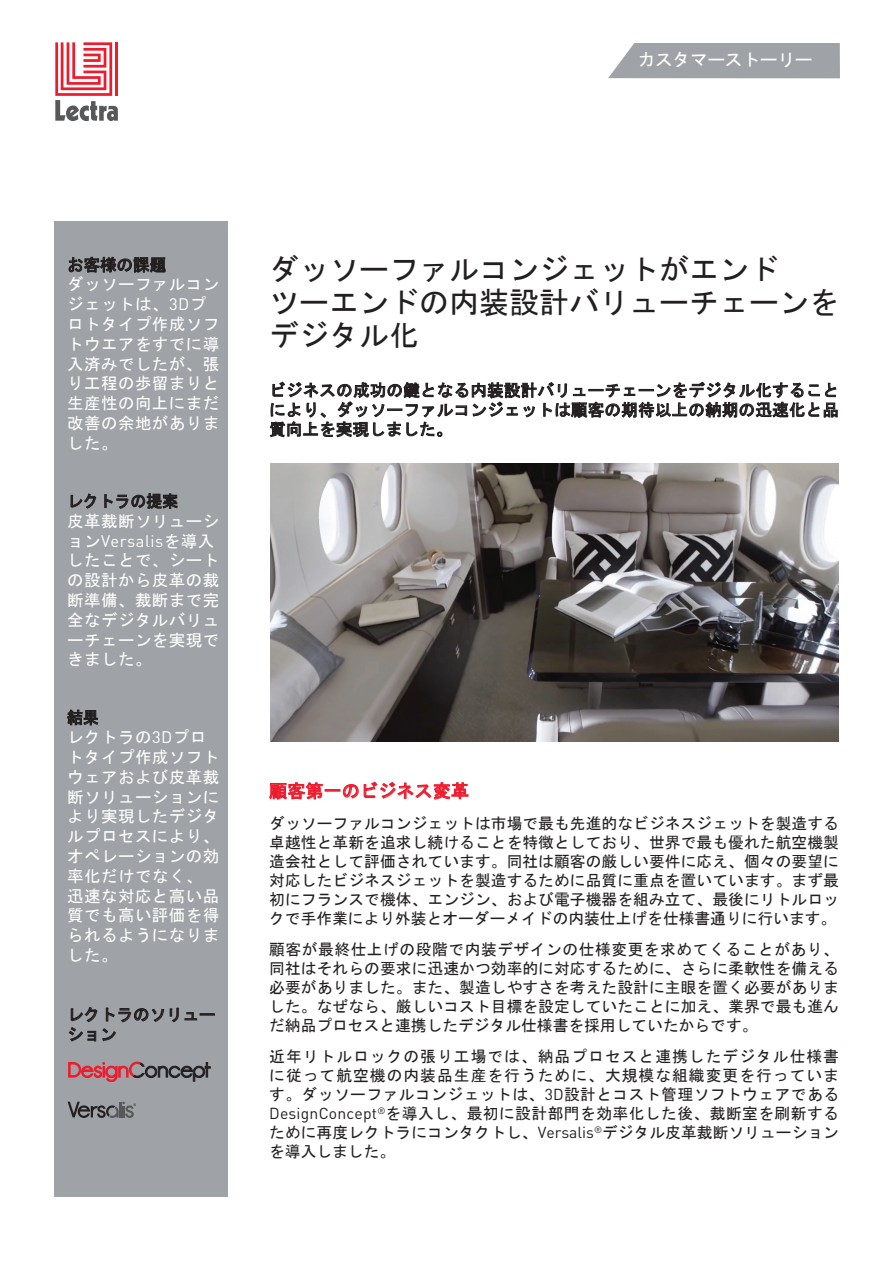
<style>
.page{position:relative;width:893px;height:1263px;background:#fff}
.page>*{position:absolute;margin:0;border:0;box-sizing:border-box;transform-origin:0 0}
.t1{font:30px/33px "MS Gothic";color:#231f20}
.t2{font:18px "MS Gothic";letter-spacing:.01em;color:#ee1b2d}
.t3{font:18px "MS Gothic";letter-spacing:-.03em;color:#fff}
.t4{font:16.5px/19.8px "MS Gothic";letter-spacing:.03em;color:#fff}
.t5{font:16.5px/19.5px "MS Gothic";letter-spacing:.015em;color:#231f20}
.t6{font:16.5px "DIN";letter-spacing:.03em;color:#fff}
.t7{font:16.5px "MS Gothic";letter-spacing:.015em;color:#231f20;scale:.96 1}
.t8{font:15.75px/18.9px "MS Gothic";color:#231f20;text-align:justify}
.s1{font-family:"DIN"}
.s2{font-family:"MS Gothic"}
.s3{color:#231f20}
</style>
<div class="page">
<svg style="left:270px;top:782px;width:88px;height:17px"></svg>
<svg style="left:364px;top:782px;width:104px;height:17px"></svg>
<div style="left:54px;top:221px;width:174px;height:976px;background:#9fa2a6"></div>
<svg style="left:69px;top:257px;width:96px;height:15px"></svg>
<svg style="left:71px;top:494px;width:25px;height:14px"></svg>
<svg style="left:105px;top:493px;width:72px;height:16px"></svg>
<svg style="left:68px;top:710px;width:30px;height:15px"></svg>
<svg style="left:106px;top:1008px;width:58px;height:14px"></svg>
<svg style="left:170px;top:1008px;width:9px;height:14px"></svg>
<svg style="left:185px;top:1012px;width:30px;height:8px"></svg>
<svg style="left:69px;top:1007px;width:28px;height:34px"></svg>
<svg style="left:103px;top:1028px;width:13px;height:13px"></svg>
<svg style="left:68px;top:1062px;width:143px;height:19px"></svg>
<svg style="left:68px;top:1102px;width:68px;height:16px"></svg>
<svg style="left:55px;top:42px;width:63px;height:79px"></svg>
<div style="left:608px;top:43px;width:232px;height:35px;background:#9fa2a6"></div>
<svg style="left:270px;top:382px;width:567px;height:55px"></svg>
<img style="left:270px;top:464px;width:569px;height:277px">
<p class="t3" style="left:638px;top:51px;width:177px">カスタマーストーリー</p>
<p class="t5" style="left:67px;top:255px;width:100px">お客様の課題</p>
<p class="t4" style="left:67px;top:275px;width:154px">ダッソーファルコンジェットは、<span class="s1">3D</span>プロトタイプ作成ソフトウエアをすでに導入済みでしたが、張り工程の歩留まりと生産性の向上にまだ改善の余地がありました。</p>
<p class="t7" style="left:67px;top:493px;width:117px">レクトラの提案</p>
<p class="t4" style="left:67px;top:511px;width:154px">皮革裁断ソリューシ</p>
<p class="t6" style="left:67px;top:530px;width:149px"><span class="s2">ョン</span>Versalis<span class="s2">を導入</span></p>
<p class="t4" style="left:67px;top:550px;width:154px;text-align:justify">したことで、シートの設計から皮革の裁断準備、裁断まで完全なデジタルバリューチェーンを実現できました。</p>
<p class="t4" style="left:67px;top:707px;width:154px"><span class="s3">結果<br></span>レクトラの<span class="s1">3D</span>プロトタイプ作成ソフトウェアおよび皮革裁断ソリューションにより実現したデジタルプロセスにより、オペレーションの効率化だけでなく、迅速な対応と高い品質でも高い評価を得られるようになりました。</p>
<p class="t5" style="left:67px;top:1004px;width:150px">レクトラのソリューション</p>
<h1 class="t1" style="left:269px;top:253px;width:571px">ダッソーファルコンジェットがエンド<br>ツーエンドの内装設計バリューチェーンをデジタル化</h1>
<p class="t5" style="left:269px;top:380px;width:571px;text-align:justify">ビジネスの成功の鍵となる内装設計バリューチェーンをデジタル化することにより、ダッソーファルコンジェットは顧客の期待以上の納期の迅速化と品質向上を実現しました。</p>
<p class="t2" style="left:269px;top:782px;width:201px">顧客第一のビジネス変革</p>
<p class="t8" style="left:269px;top:814px;width:571px">ダッソーファルコンジェットは市場で最も先進的なビジネスジェットを製造する卓越性と革新を追求し続けることを特徴としており、世界で最も優れた航空機製造会社として評価されています。同社は顧客の厳しい要件に応え、個々の要望に対応したビジネスジェットを製造するために品質に重点を置いています。まず最初にフランスで機体、エンジン、および電子機器を組み立て、最後にリトルロックで手作業により外装とオーダーメイドの内装仕上げを仕様書通りに行います。</p>
<p class="t8" style="left:269px;top:940px;width:571px">顧客が最終仕上げの段階で内装デザインの仕様変更を求めてくることがあり、同社はそれらの要求に迅速かつ効率的に対応するために、さらに柔軟性を備える必要がありました。また、製造しやすさを考えた設計に主眼を置く必要がありました。なぜなら、厳しいコスト目標を設定していたことに加え、業界で最も進んだ納品プロセスと連携したデジタル仕様書を採用していたからです。</p>
<p class="t8" style="left:269px;top:1047px;width:571px">近年リトルロックの張り工場では、納品プロセスと連携したデジタル仕様書に従って航空機の内装品生産を行うために、大規模な組織変更を行っています。ダッソーファルコンジェットは、<span class="s1">3D</span>設計とコスト管理ソフトウェアである<span class="s1">DesignConcept</span><sup>®</sup>を導入し、最初に設計部門を効率化した後、裁断室を刷新するために再度レクトラにコンタクトし、<span class="s1">Versalis</span><sup>®</sup>デジタル皮革裁断ソリューションを導入しました。</p>
</div>
